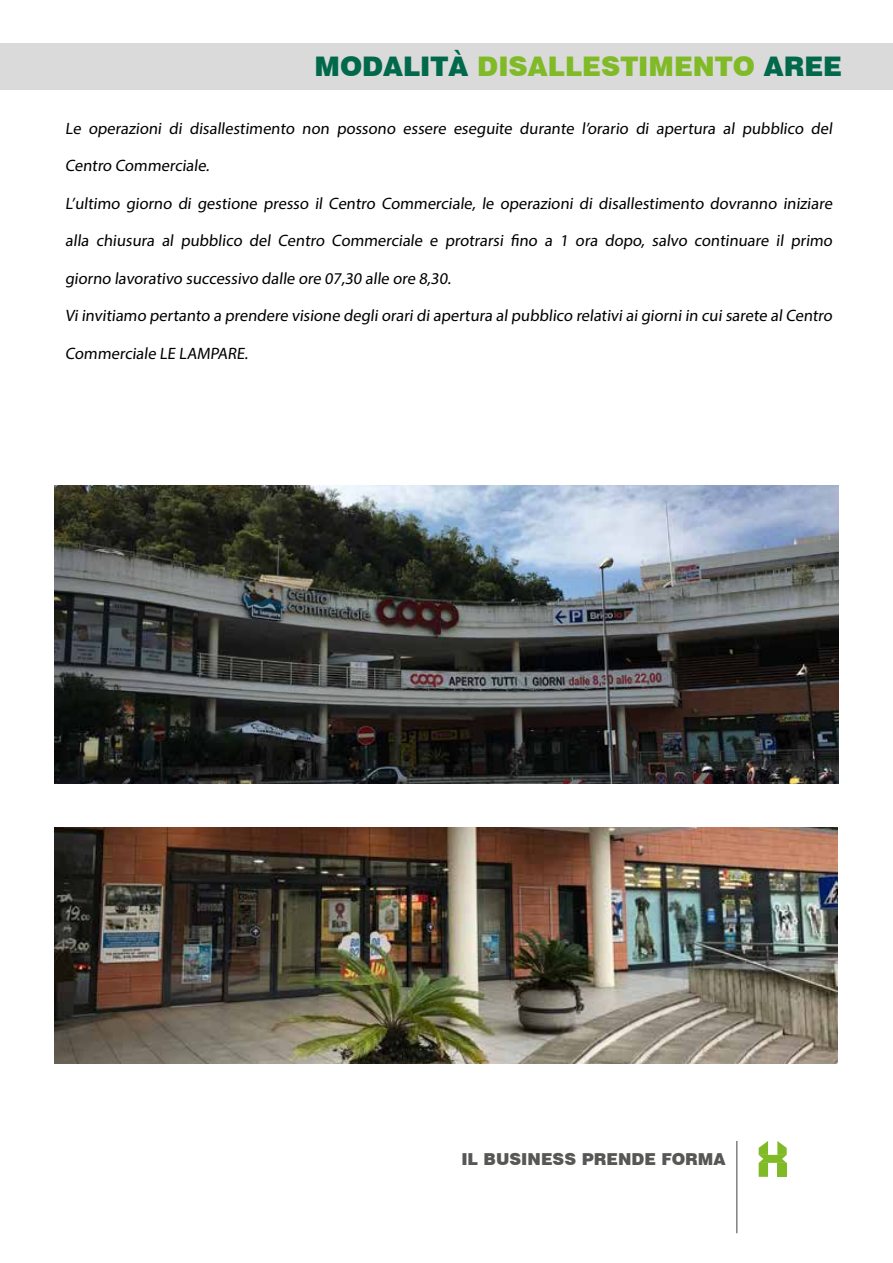
<style>
.page{position:relative;width:893px;height:1263px;background:#fff}
.page>*{position:absolute;margin:0;border:0;box-sizing:border-box;transform-origin:0 0}
.t1{font:900 27px "Swiss 721 BT";color:#80ba27}
.t2{font:16.5px "Myriad Pro";color:#000}
.t3{font:900 16.5px "Swiss 721 BT";color:#575756}
.s1{color:#00684b}
</style>
<div class="page">
<div style="left:0;top:43px;width:893px;height:47px;background:#dadada"></div>
<img style="left:54px;top:486px;width:785px;height:297px">
<img style="left:54px;top:827px;width:784px;height:236px">
<svg style="left:759px;top:1141px;width:28px;height:36px"></svg>
<hr style="left:736px;top:1141px;width:1px;height:92px;background:#575756">
<h1 class="t1" style="left:314px;top:50px;width:529px"><span class="s1">MODALITÀ</span> DISALLESTIMENTO <span class="s1">AREE</span></h1>
<p class="t2" style="left:65px;top:118px;width:771px">Le operazioni di disallestimento non possono essere eseguite durante l’orario di apertura al pubblico del</p>
<p class="t2" style="left:65px;top:156px;width:148px">Centro Commerciale.</p>
<p class="t2" style="left:65px;top:193px;width:771px">L’ultimo giorno di gestione presso il Centro Commerciale, le operazioni di disallestimento dovranno iniziare</p>
<p class="t2" style="left:65px;top:231px;width:771px">alla chiusura al pubblico del Centro Commerciale e protrarsi fino a 1 ora dopo, salvo continuare il primo</p>
<p class="t2" style="left:65px;top:268px;width:390px">giorno lavorativo successivo dalle ore 07,30 alle ore 8,30.</p>
<p class="t2" style="left:65px;top:306px;width:771px">Vi invitiamo pertanto a prendere visione degli orari di apertura al pubblico relativi ai giorni in cui sarete al Centro</p>
<p class="t2" style="left:65px;top:343px;width:187px">Commerciale LE LAMPARE.</p>
<p class="t3" style="left:461px;top:1149px;width:266px">IL BUSINESS PRENDE FORMA</p>
</div>
